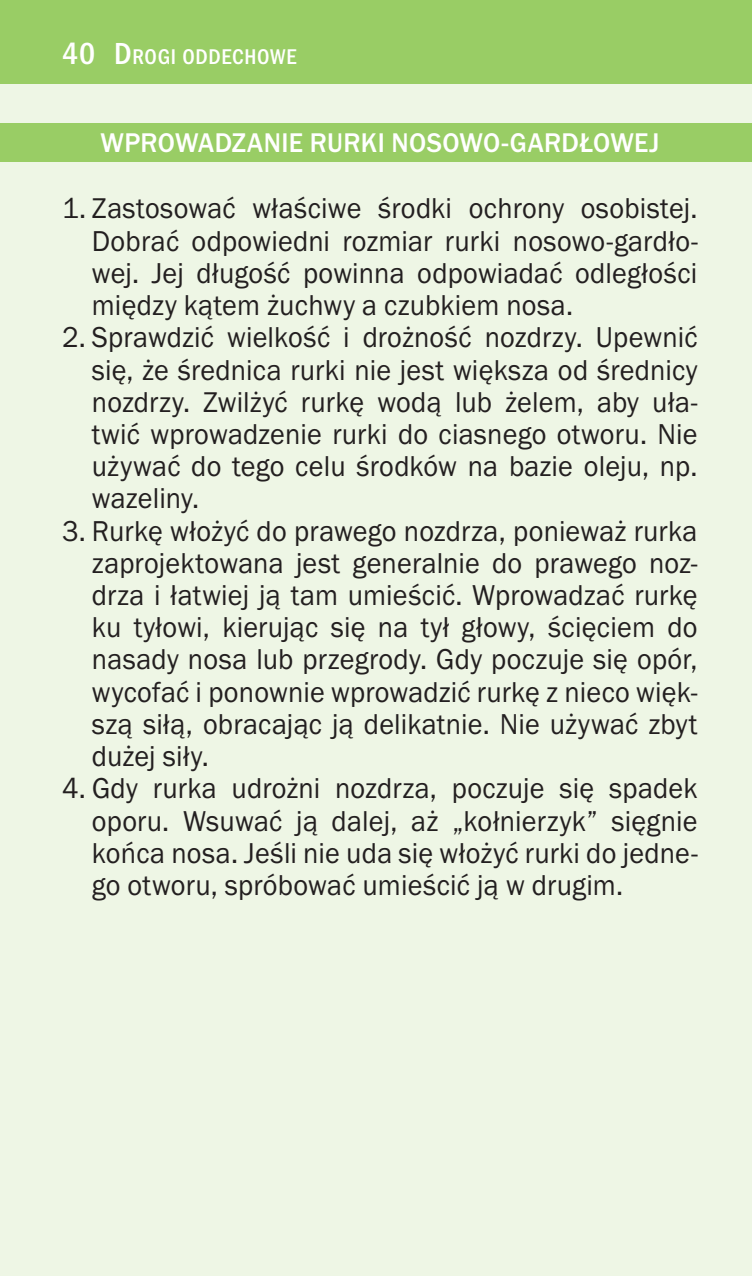
<style>
.page{position:relative;width:752px;height:1276px;background:#fff}
.page>*{position:absolute;margin:0;border:0;box-sizing:border-box;transform-origin:0 0}
.t1{font:29.75px/32.2px "Franklin Got Itc TEE";letter-spacing:.005em;color:#231f20;text-align:justify;scale:.95 1}
.t2{font:500 28px "Franklin Got Itc TEE";letter-spacing:.015em;color:#fff;scale:.95 1}
.t3{font:500 condensed 22.05px "Franklin Got Itc TEE";letter-spacing:.025em;color:#fff}
.s1{font-size:31.5px}
</style>
<div class="page">
<div style="left:0;top:4px;width:751px;height:1271px;background:#eef6e5"></div>
<div style="left:0;top:0;width:751px;height:84px;background:#99cd65"></div>
<div style="left:0;top:123px;width:751px;height:39px;background:#99cd65"></div>
<p class="t3" style="left:62px;top:49px;width:236px"><span class="s1">40 D</span>ROGI ODDECHOWE</p>
<p class="t2" style="left:100px;top:128px;width:589px">WPROWADZANIE RURKI NOSOWO-GARD£OWEJ</p>
<p class="t1" style="left:92px;top:192px;width:639px;text-indent:-30px">1. Zastosowaæ w³aœciwe œrodki ochrony osobistej.<br>Dobraæ odpowiedni rozmiar rurki nosowo-gard³o&shy;wej. Jej d³ugoœæ powinna odpowiadaæ odleg³oœci miêdzy k¹tem ¿uchwy a czubkiem nosa.</p>
<p class="t1" style="left:92px;top:321px;width:639px;text-indent:-30px">2. Sprawdziæ wielkoœæ i dro¿noœæ nozdrzy. Upewniæ siê, ¿e œrednica rurki nie jest wiêksza od œrednicy nozdrzy. Zwil¿yæ rurkê wod¹ lub ¿elem, aby u³a&shy;twiæ wprowadzenie rurki do ciasnego otworu. Nie u¿ywaæ do tego celu œrodków na bazie oleju, np. wazeliny.</p>
<p class="t1" style="left:92px;top:514px;width:639px;text-indent:-30px">3. Rurkê w³o¿yæ do prawego nozdrza, poniewa¿ rurka zaprojektowana jest generalnie do prawego noz&shy;drza i ³atwiej j¹ tam umieœciæ. Wprowadzaæ rurkê ku ty³owi, kieruj¹c siê na ty³ g³owy, œciêciem do nasady nosa lub przegrody. Gdy poczuje siê opór, wycofaæ i ponownie wprowadziæ rurkê z nieco wiêk&shy;sz¹ si³¹, obracaj¹c j¹ delikatnie. Nie u¿ywaæ zbyt du¿ej si³y.</p>
<p class="t1" style="left:92px;top:771px;width:639px;text-indent:-30px">4. Gdy rurka udro¿ni nozdrza, poczuje siê spadek oporu. Wsuwaæ j¹ dalej, a¿ „ko³nierzyk” siêgnie koñca nosa. Jeœli nie uda siê w³o¿yæ rurki do jedne&shy;go otworu, spróbowaæ umieœciæ j¹ w drugim.</p>
</div>
